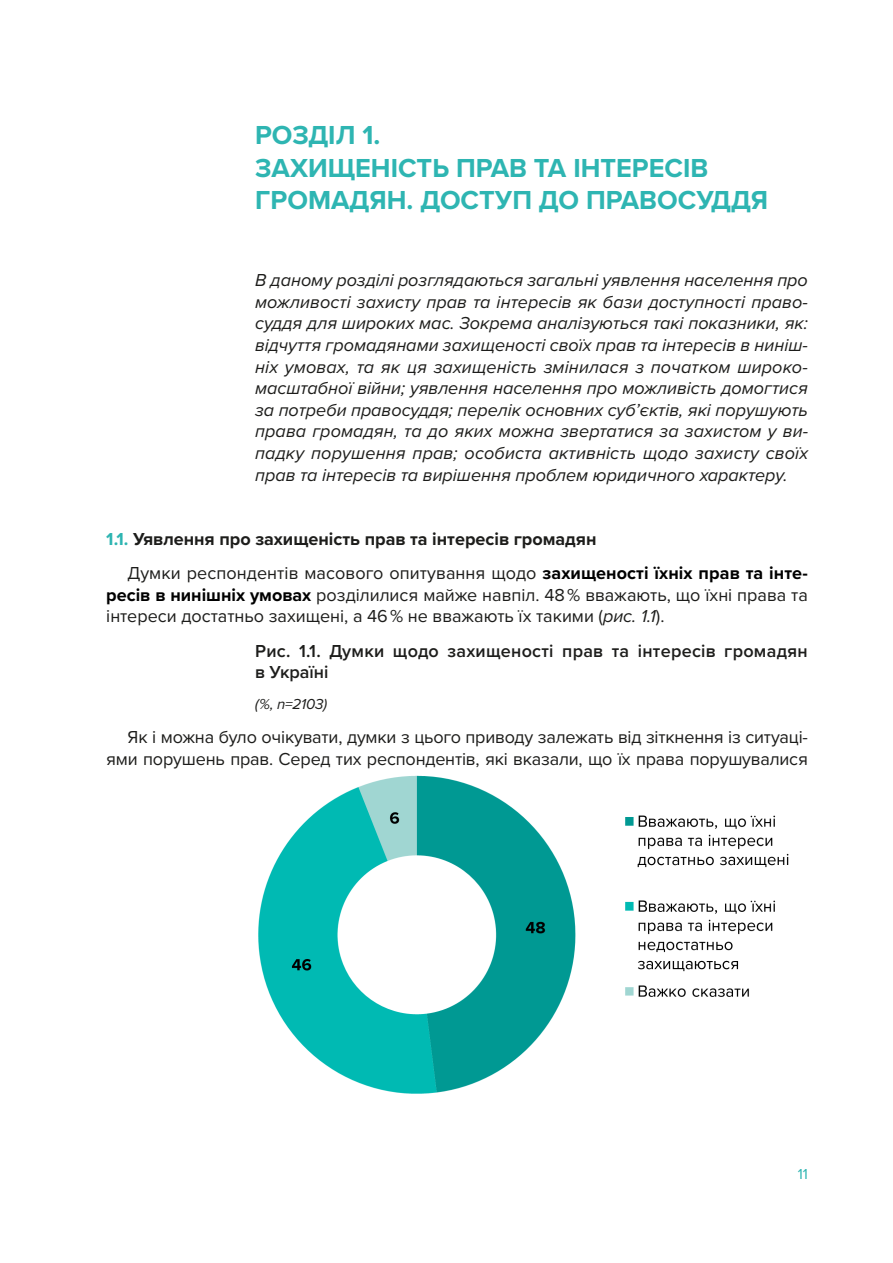
<style>
.page{position:relative;width:893px;height:1263px;background:#fff}
.page>*{position:absolute;margin:0;border:0;box-sizing:border-box;transform-origin:0 0}
.t1{font:700 27px/32.4px "Proxima Nova";color:#2eb5b2}
.t2{font:italic 18px/21.6px "Proxima Nova";color:#1d1d1b;text-align:justify}
.t3{font:18px/21.6px "Proxima Nova";letter-spacing:-.01em;color:#1d1d1b}
.t4{font:700 18px/34.3px "Proxima Nova";color:#1d1d1b}
.t5{font:600 18px/21.6px "Proxima Nova";letter-spacing:.015em;color:#1d1d1b}
.t6{font:italic 15px "Proxima Nova";color:#1d1d1b}
.t7{font:15px "Proxima Nova";color:#2eb5b2}
.s1{color:#2eb5b2}
.s2{font-weight:400}
.s3{color:#000}
.s4{font-weight:700;color:#000}
.s5{font-style:italic}
</style>
<div class="page">
<img style="left:258px;top:775px;width:531px;height:319px">
<h1 class="t1" style="left:255px;top:119px;width:515px">РОЗДІЛ 1.<br>ЗАХИЩЕНІСТЬ ПРАВ ТА ІНТЕРЕСІВ<br>ГРОМАДЯН. ДОСТУП ДО ПРАВОСУДДЯ</h1>
<p class="t2" style="left:255px;top:269px;width:555px">В даному розділі розглядаються загальні уявлення населення про можливості захисту прав та інтересів як бази доступності право&shy;суддя для широких мас. Зокрема аналізуються такі показники, як: відчуття громадянами захищеності своїх прав та інтересів в ниніш&shy;ніх умовах, та як ця захищеність змінилася з початком широко&shy;масштабної війни; уявлення населення про можливість домогтися за потреби правосуддя; перелік основних суб’єктів, які порушують права громадян, та до яких можна звертатися за захистом у ви&shy;падку порушення прав; особиста активність щодо захисту своїх прав та інтересів та вирішення проблем юридичного характеру.</p>
<p class="t4" style="left:128px;top:521px;width:682px;text-indent:-21px"><span class="s1">1.1.</span> Уявлення про захищеність прав та інтересів громадян<br><span class="s2">Думки респондентів масового опитування щодо</span> <span class="s3">захищеності їхніх прав та інте-</span></p>
<p class="t3" style="left:106px;top:583px;width:703px"><span class="s4">ресів в нинішніх умовах</span> розділилися майже навпіл. 48 % вважають, що їхні права та інтереси достатньо захищені, а 46 % не вважають їх такими (<span class="s5">рис. 1.1</span>).</p>
<p class="t5" style="left:255px;top:639px;width:554px">Рис. 1.1. Думки щодо захищеності прав та інтересів громадян в Україні</p>
<p class="t6" style="left:255px;top:693px;width:74px">( %, n=2103)</p>
<p class="t3" style="left:106px;top:726px;width:703px;text-align:right">Як і можна було очікувати, думки з цього приводу залежать від зіткнення із ситуаці&shy;ями порушень прав. Серед тих респондентів, які вказали, що їх права порушувалися</p>
<p class="t7" style="left:798px;top:1163px;width:12px">11</p>
</div>
